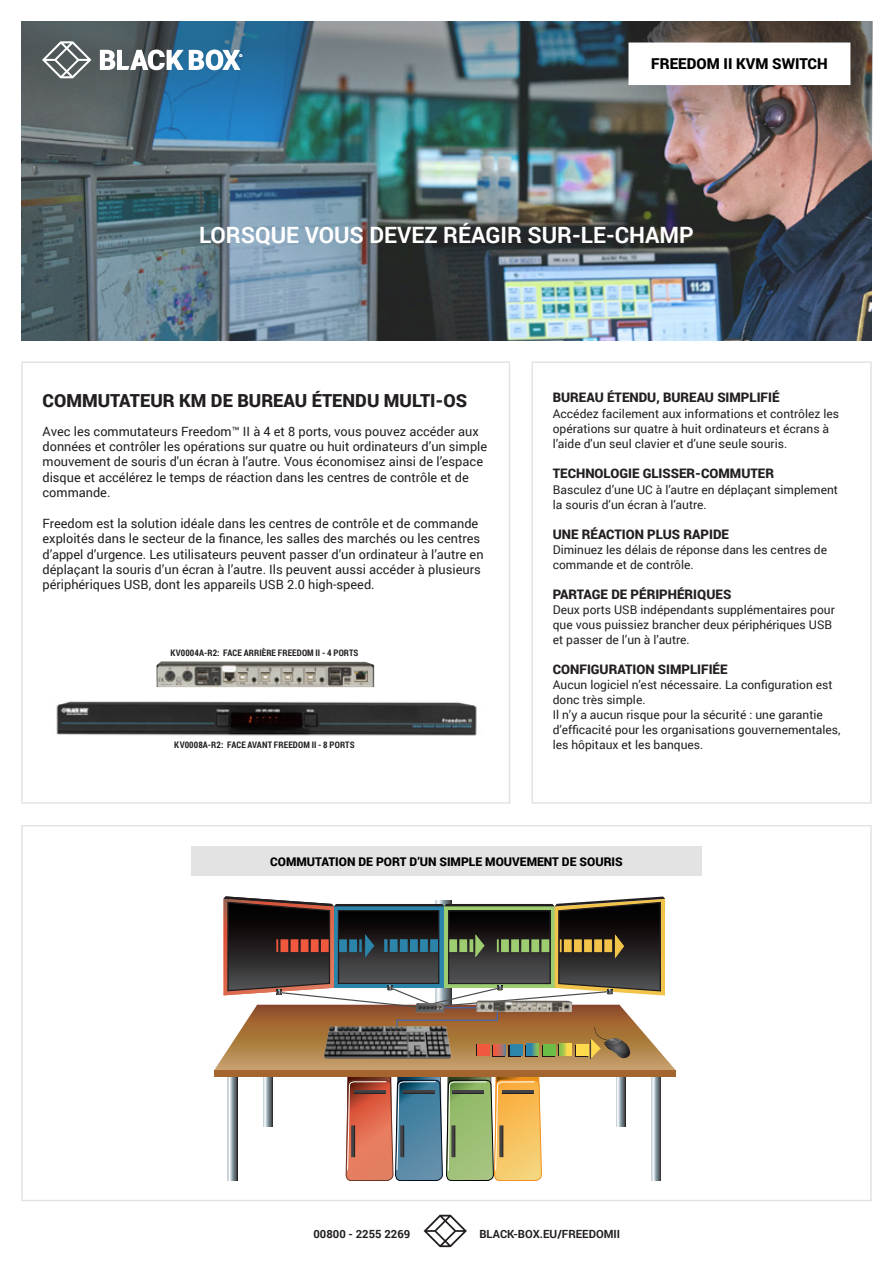
<style>
.page{position:relative;width:893px;height:1263px;background:#fff}
.page>*{position:absolute;margin:0;border:0;box-sizing:border-box;transform-origin:0 0}
.t1{font:700 22.5px "Roboto";color:#fff}
.t2{font:900 18px "Roboto";color:#231f20}
.t3{font:900 15px "Roboto";color:#000}
.t4{font:900 13.2px "Roboto";color:#231f20}
.t5{font:12.75px/15.3px "Roboto";color:#231f20}
.t6{font:12px/15px "Roboto";color:#231f20}
.t7{font:900 12px "Roboto";color:#000}
.t8{font:700 11.25px "Roboto";color:#231f20}
.Diagram_Callout_03{font:700 9px "Roboto Condensed";letter-spacing:.015em;color:#231f20}
</style>
<div class="page">
<img style="left:21px;top:232px;width:851px;height:108px">
<svg style="left:424px;top:1215px;width:43px;height:32px"></svg>
<img style="left:21px;top:21px;width:851px;height:211px">
<svg style="left:42px;top:41px;width:49px;height:37px"></svg>
<svg style="left:100px;top:50px;width:142px;height:20px"></svg>
<div style="left:628px;top:43px;width:222px;height:42px;background:#fff"></div>
<div style="left:531px;top:361px;width:341px;height:443px;border:2px solid #e3e3e3"></div>
<div style="left:21px;top:361px;width:489px;height:443px;border:2px solid #e3e3e3"></div>
<div style="left:21px;top:825px;width:851px;height:376px;border:2px solid #e3e3e3"></div>
<div style="left:191px;top:846px;width:511px;height:30px;background:#e3e3e3"></div>
<svg style="left:214px;top:896px;width:462px;height:285px"></svg>
<img style="left:476px;top:1000px;width:96px;height:12px">
<img style="left:415px;top:1003px;width:30px;height:9px">
<img style="left:56px;top:677px;width:421px;height:59px">
<img style="left:156px;top:661px;width:218px;height:26px">
<p class="t3" style="left:651px;top:53px;width:178px">FREEDOM II KVM SWITCH</p>
<p class="t1" style="left:199px;top:219px;width:496px">LORSQUE VOUS DEVEZ RÉAGIR SUR-LE-CHAMP</p>
<p class="t2" style="left:43px;top:388px;width:426px">COMMUTATEUR KM DE BUREAU ÉTENDU MULTI-OS</p>
<p class="t4" style="left:553px;top:388px;width:228px">BUREAU ÉTENDU, BUREAU SIMPLIFIÉ</p>
<p class="t6" style="left:553px;top:405px;width:288px">Accédez facilement aux informations et contrôlez les opérations sur quatre à huit ordinateurs et écrans à l’aide d'un seul clavier et d’une seule souris.</p>
<p class="t4" style="left:553px;top:464px;width:223px">TECHNOLOGIE GLISSER-COMMUTER</p>
<p class="t6" style="left:553px;top:481px;width:287px">Basculez d’une UC à l’autre en déplaçant simplement la souris d’un écran à l’autre.</p>
<p class="t4" style="left:553px;top:525px;width:178px">UNE RÉACTION PLUS RAPIDE</p>
<p class="t6" style="left:553px;top:542px;width:276px">Diminuez les délais de réponse dans les centres de commande et de contrôle.</p>
<p class="t4" style="left:553px;top:585px;width:180px">PARTAGE DE PÉRIPHÉRIQUES</p>
<p class="t6" style="left:553px;top:602px;width:283px">Deux ports USB indépendants supplémentaires pour que vous puissiez brancher deux périphériques USB et passer de l’un à l’autre.</p>
<p class="t4" style="left:553px;top:660px;width:176px">CONFIGURATION SIMPLIFIÉE</p>
<p class="t6" style="left:553px;top:677px;width:289px">Aucun logiciel n’est nécessaire. La configuration est donc très simple.<br>Il n’y a aucun risque pour la sécurité : une garantie d’efficacité pour les organisations gouvernementales, les hôpitaux et les banques.</p>
<p class="t5" style="left:43px;top:423px;width:446px">Avec les commutateurs Freedom™ II à 4 et 8 ports, vous pouvez accéder aux données et contrôler les opérations sur quatre ou huit ordinateurs d’un simple mouvement de souris d'un écran à l’autre. Vous économisez ainsi de l’espace disque et accélérez le temps de réaction dans les centres de contrôle et de commande.</p>
<p class="t5" style="left:43px;top:515px;width:443px">Freedom est la solution idéale dans les centres de contrôle et de commande exploités dans le secteur de la finance, les salles des marchés ou les centres d’appel d’urgence. Les utilisateurs peuvent passer d’un ordinateur à l’autre en déplaçant la souris d’un écran à l’autre. Ils peuvent aussi accéder à plusieurs périphériques USB, dont les appareils USB 2.0 high-speed.</p>
<p class="Diagram_Callout_03" style="left:170px;top:646px;width:190px">KV0004A-R2: FACE ARRIÈRE FREEDOM II - 4 PORTS</p>
<p class="Diagram_Callout_03" style="left:174px;top:739px;width:182px">KV0008A-R2: FACE AVANT FREEDOM II - 8 PORTS</p>
<p class="t7" style="left:270px;top:853px;width:354px">COMMUTATION DE PORT D’UN SIMPLE MOUVEMENT DE SOURIS</p>
<p class="t8" style="left:314px;top:1226px;width:98px">00800 - 2255 2269</p>
<p class="t8" style="left:479px;top:1226px;width:142px">BLACK-BOX.EU/FREEDOMII</p>
</div>
